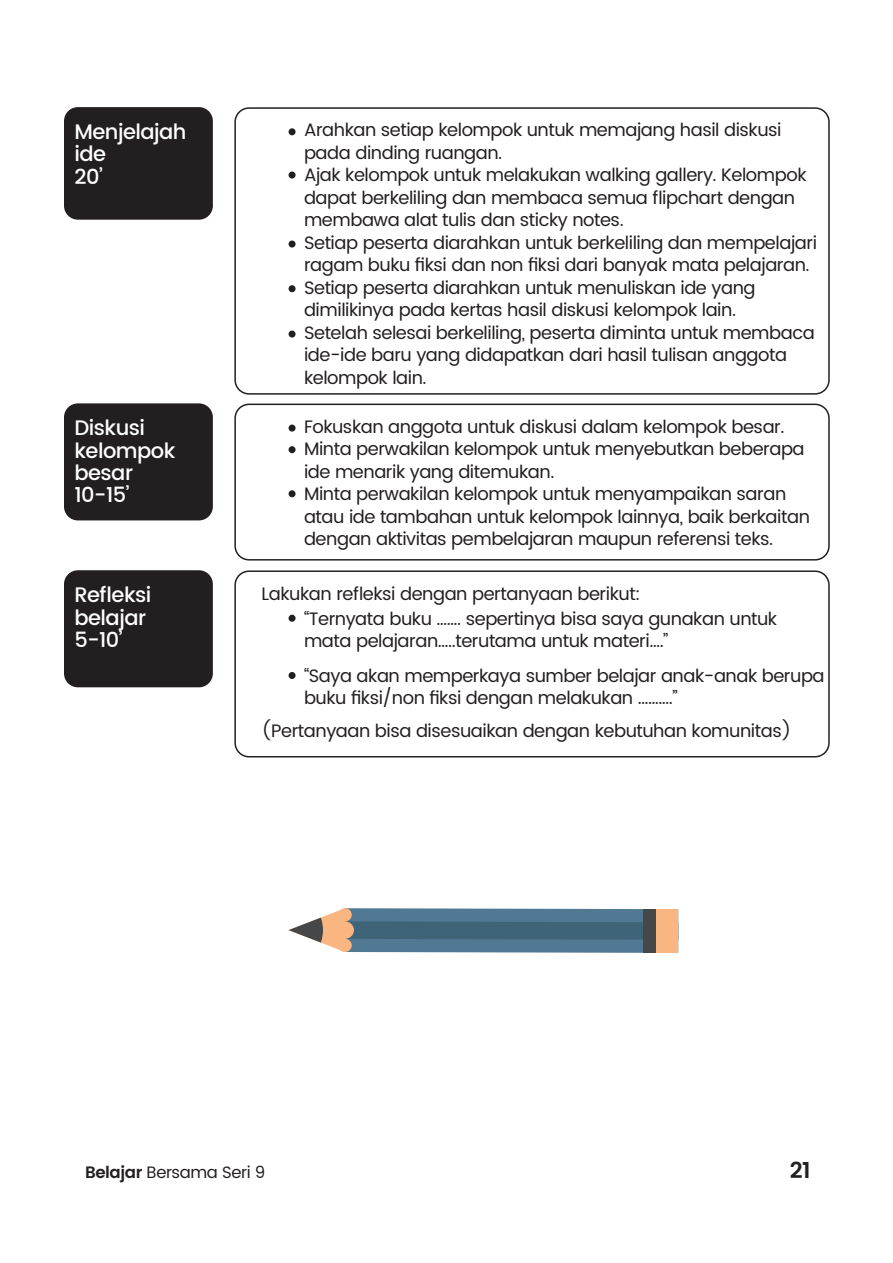
<style>
.page{position:relative;width:893px;height:1263px;background:#fff}
.page>*{position:absolute;margin:0;border:0;box-sizing:border-box;transform-origin:0 0}
.t1{font:600 22.5px "Poppins";color:#231f20}
.t2{font:500 21px/22.4px "Poppins";letter-spacing:-.025em;color:#fff}
.t3{font:18px/22.5px "Poppins";letter-spacing:-.025em;color:#231f20}
.t4{font:16.5px "Poppins";letter-spacing:-.025em;color:#231f20}
.s1{font-weight:600}
</style>
<div class="page">
<div style="left:64px;top:107px;width:149px;height:113px;background:#231f20;border-radius:14px"></div>
<svg style="left:234px;top:107px;width:596px;height:288px"></svg>
<div style="left:289px;top:128px;width:7px;height:7px;background:#231f20;border-radius:50%"></div>
<div style="left:289px;top:172px;width:7px;height:7px;background:#231f20;border-radius:50%"></div>
<div style="left:289px;top:241px;width:7px;height:7px;background:#231f20;border-radius:50%"></div>
<div style="left:289px;top:285px;width:7px;height:7px;background:#231f20;border-radius:50%"></div>
<div style="left:289px;top:331px;width:7px;height:7px;background:#231f20;border-radius:50%"></div>
<div style="left:64px;top:403px;width:149px;height:117px;background:#231f20;border-radius:14px"></div>
<svg style="left:234px;top:403px;width:596px;height:158px"></svg>
<div style="left:289px;top:425px;width:7px;height:7px;background:#231f20;border-radius:50%"></div>
<div style="left:289px;top:490px;width:7px;height:7px;background:#231f20;border-radius:50%"></div>
<div style="left:289px;top:446px;width:7px;height:7px;background:#231f20;border-radius:50%"></div>
<div style="left:64px;top:570px;width:149px;height:117px;background:#231f20;border-radius:14px"></div>
<svg style="left:234px;top:570px;width:596px;height:188px"></svg>
<svg style="left:289px;top:908px;width:354px;height:45px;background:#638192"></svg>
<div style="left:336px;top:921px;width:18px;height:18px;background:#fab680;border-radius:50%"></div>
<div style="left:338px;top:908px;width:14px;height:13px;background:#fab680;border-radius:50%"></div>
<div style="left:338px;top:939px;width:14px;height:13px;background:#fab680;border-radius:50%"></div>
<div style="left:643px;top:909px;width:14px;height:44px;background:#464748"></div>
<div style="left:657px;top:909px;width:21px;height:44px;background:#fab680"></div>
<p class="t2" style="left:74px;top:121px;width:114px">Menjelajah ide<br>20’</p>
<p class="t3" style="left:304px;top:119px;width:514px">Arahkan setiap kelompok untuk memajang hasil diskusi pada dinding ruangan.<br>Ajak kelompok untuk melakukan walking gallery. Kelompok dapat berkeliling dan membaca semua flipchart dengan membawa alat tulis dan sticky notes.<br>Setiap peserta diarahkan untuk berkeliling dan mempelajari ragam buku fiksi dan non fiksi dari banyak mata pelajaran.<br>Setiap peserta diarahkan untuk menuliskan ide yang dimilikinya pada kertas hasil diskusi kelompok lain.<br>Setelah selesai berkeliling, peserta diminta untuk membaca ide-ide baru yang didapatkan dari hasil tulisan anggota kelompok lain.</p>
<p class="t2" style="left:74px;top:417px;width:102px">Diskusi kelompok besar<br>10-15’</p>
<p class="t3" style="left:304px;top:416px;width:507px">Fokuskan anggota untuk diskusi dalam kelompok besar.<br>Minta perwakilan kelompok untuk menyebutkan beberapa ide menarik yang ditemukan.<br>Minta perwakilan kelompok untuk menyampaikan saran atau ide tambahan untuk kelompok lainnya, baik berkaitan dengan aktivitas pembelajaran maupun referensi teks.</p>
<p class="t2" style="left:74px;top:584px;width:78px">Refleksi belajar<br>5-10’</p>
<p class="t3" style="left:262px;top:582px;width:381px">Lakukan refleksi dengan pertanyaan berikut:</p>
<p class="t3" style="left:304px;top:608px;width:475px">“Ternyata buku ……. sepertinya bisa saya gunakan untuk mata pelajaran…..terutama untuk materi….”</p>
<p class="t3" style="left:304px;top:665px;width:522px">“Saya akan memperkaya sumber belajar anak-anak berupa buku fiksi/non fiksi dengan melakukan ……….”</p>
<p class="t3" style="left:262px;top:720px;width:531px">(Pertanyaan bisa disesuaikan dengan kebutuhan komunitas)</p>
<p class="t4" style="left:85px;top:1160px;width:182px"><span class="s1">Belajar</span> Bersama Seri 9</p>
<p class="t1" style="left:790px;top:1153px;width:22px">21</p>
</div>
